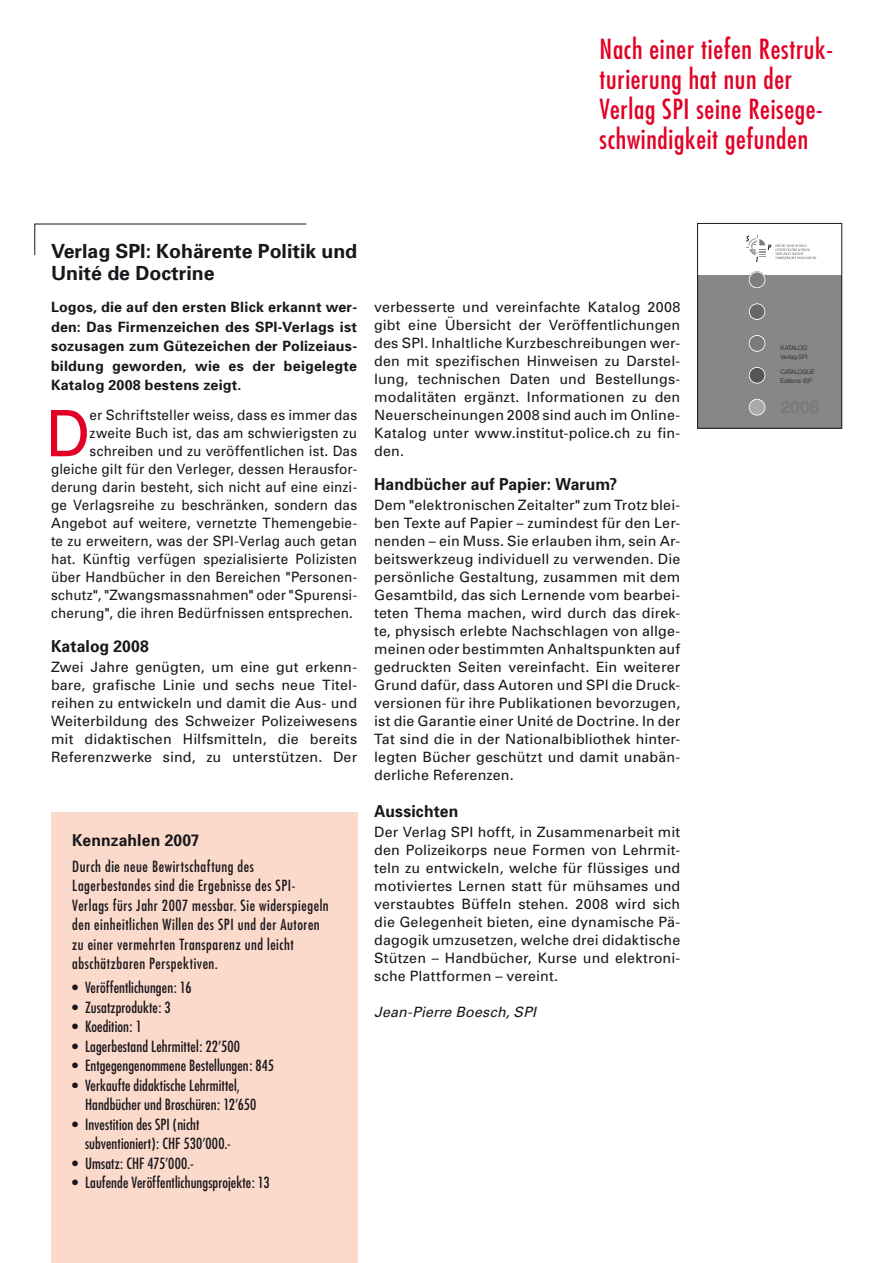
<style>
.page{position:relative;width:893px;height:1263px;background:#fff}
.page>*{position:absolute;margin:0;border:0;box-sizing:border-box;transform-origin:0 0}
.t1{font:64.05px "Univers";color:#e20025;scale:.95 1}
.t2{font:condensed 27px/30px "Futura";letter-spacing:.025em;color:#e20025}
.t3{font:700 19.5px/22.5px "Univers";color:#1a171c}
.t4{font:700 16.5px "Univers";letter-spacing:.01em;color:#1a171c;scale:.95 1}
.t5{font:condensed 15px/19.5px "Futura";letter-spacing:.01em;color:#1a171c}
.t6{font:condensed 15px/19.5px "Futura";letter-spacing:.035em;color:#1a171c}
.t7{font:14.25px/18px "Univers";letter-spacing:.01em;color:#1a171c;text-align:justify}
.t8{font:14.25px/18px "Univers";letter-spacing:.01em;color:#1a171c;text-align:right;scale:.95 1}
.t9{font:700 14.25px/19.5px "Univers";letter-spacing:.015em;color:#1a171c;text-align:justify}
.t10{font:italic 14.25px "Univers";letter-spacing:.01em;color:#1a171c}
.t11{font:300 6.15px/9px "Helvetica Neue";letter-spacing:-.005em;color:#1a171c}
</style>
<div class="page">
<svg style="left:34px;top:223px;width:273px;height:33px"></svg>
<div style="left:51px;top:812px;width:306px;height:451px;background:#fbdacc"></div>
<div style="left:698px;top:275px;width:144px;height:153px;background:#878787"></div>
<svg style="left:746px;top:236px;width:71px;height:26px"></svg>
<svg style="left:748px;top:271px;width:18px;height:17px"></svg>
<div style="left:749px;top:272px;width:16px;height:16px;background:#7e7e7e;border-radius:50%"></div>
<div style="left:749px;top:272px;width:16px;height:16px;border:1px solid #fff;border-radius:50%"></div>
<div style="left:749px;top:304px;width:16px;height:15px;background:#686868;border-radius:50%"></div>
<div style="left:749px;top:303px;width:16px;height:17px;border:1px solid #fff;border-radius:50%"></div>
<svg style="left:748px;top:335px;width:18px;height:17px"></svg>
<div style="left:749px;top:335px;width:16px;height:16px;background:#7b7b7b;border-radius:50%"></div>
<div style="left:749px;top:335px;width:16px;height:17px;border:1px solid #fff;border-radius:50%"></div>
<svg style="left:748px;top:367px;width:18px;height:17px"></svg>
<div style="left:749px;top:367px;width:16px;height:16px;background:#555;border-radius:50%"></div>
<div style="left:749px;top:367px;width:16px;height:17px;border:1px solid #fff;border-radius:50%"></div>
<svg style="left:748px;top:399px;width:18px;height:17px"></svg>
<div style="left:749px;top:399px;width:16px;height:16px;background:#a9a9a9;border-radius:50%"></div>
<div style="left:749px;top:399px;width:16px;height:16px;border:1px solid #fff;border-radius:50%"></div>
<div style="left:697px;top:223px;width:145px;height:205px;border:1px solid #1a171c"></div>
<h2 class="t2" style="left:600px;top:34px;width:235px">Nach einer tiefen Restruk&shy;turierung hat nun der<br>Verlag SPI seine Reisege&shy;schwindigkeit gefunden</h2>
<h3 class="t3" style="left:51px;top:239px;width:308px">Verlag SPI: Kohärente Politik und<br>Unité de Doctrine</h3>
<p class="t9" style="left:51px;top:297px;width:308px">Logos, die auf den ersten Blick erkannt wer&shy;den: Das Firmenzeichen des SPI-Verlags ist sozusagen zum Gütezeichen der Polizeiaus&shy;bildung geworden, wie es der beigelegte Katalog 2008 bestens zeigt.</p>
<h1 class="t1" style="left:46px;top:394px;width:48px">D</h1>
<p class="t8" style="left:51px;top:406px;width:324px">er Schriftsteller weiss, dass es immer das zweite Buch ist, das am schwierigsten zu schreiben und zu veröffentlichen ist. Das gleiche gilt für den Verleger, dessen Herausfor&shy;derung darin besteht, sich nicht auf eine einzi&shy;ge Verlagsreihe zu beschränken, sondern das Angebot auf weitere, vernetzte Themengebie&shy;te zu erweitern, was der SPI-Verlag auch getan hat. Künftig verfügen spezialisierte Polizisten über Handbücher in den Bereichen "Personen&shy;schutz", "Zwangsmassnahmen" oder "Spurensi&shy;cherung", die ihren Bedürfnissen entsprechen.</p>
<p class="t4" style="left:51px;top:636px;width:105px">Katalog 2008</p>
<p class="t7" style="left:51px;top:658px;width:308px">Zwei Jahre genügten, um eine gut erkenn&shy;bare, grafische Linie und sechs neue Titel&shy;reihen zu entwickeln und damit die Aus- und Weiterbildung des Schweizer Polizeiwesens mit didaktischen Hilfsmitteln, die bereits Referenzwerke sind, zu unterstützen. Der</p>
<p class="t4" style="left:72px;top:829px;width:136px">Kennzahlen 2007</p>
<p class="t6" style="left:72px;top:856px;width:258px">Durch die neue Bewirtschaftung des Lagerbestandes sind die Ergebnisse des SPI-Verlags fürs Jahr 2007 messbar. Sie widerspiegeln den einheitlichen Willen des SPI und der Autoren zu einer vermehrten Transparenz und leicht abschätzbaren Perspektiven.</p>
<p class="t5" style="left:72px;top:977px;width:121px">• Veröffentlichungen: 16</p>
<p class="t5" style="left:72px;top:997px;width:100px">• Zusatzprodukte: 3</p>
<p class="t5" style="left:72px;top:1016px;width:71px">• Koedition: 1</p>
<p class="t5" style="left:72px;top:1036px;width:169px">• Lagerbestand Lehrmittel: 22’500</p>
<p class="t5" style="left:72px;top:1055px;width:203px">• Entgegengenommene Bestellungen: 845</p>
<p class="t5" style="left:85px;top:1075px;width:173px;text-indent:-13px">• Verkaufte didaktische Lehrmittel,<br>Handbücher und Broschüren: 12’650</p>
<p class="t5" style="left:85px;top:1114px;width:147px;text-indent:-13px">• Investition des SPI (nicht subventioniert): CHF 530’000.-</p>
<p class="t5" style="left:72px;top:1153px;width:123px">• Umsatz: CHF 475’000.-</p>
<p class="t5" style="left:72px;top:1172px;width:199px">• Laufende Veröffentlichungsprojekte: 13</p>
<p class="t7" style="left:374px;top:298px;width:308px">verbesserte und vereinfachte Katalog 2008 gibt eine Übersicht der Veröffentlichungen des SPI. Inhaltliche Kurzbeschreibungen wer&shy;den mit spezifischen Hinweisen zu Darstel&shy;lung, technischen Daten und Bestellungs&shy;modalitäten ergänzt. Informationen zu den Neuerscheinungen 2008 sind auch im Online-Katalog unter www.institut-police.ch zu fin&shy;den.</p>
<p class="t4" style="left:374px;top:474px;width:257px">Handbücher auf Papier: Warum?</p>
<p class="t7" style="left:374px;top:496px;width:308px">Dem "elektronischen Zeitalter" zum Trotz blei&shy;ben Texte auf Papier – zumindest für den Ler&shy;nenden – ein Muss. Sie erlauben ihm, sein Ar&shy;beitswerkzeug individuell zu verwenden. Die persönliche Gestaltung, zusammen mit dem Gesamtbild, das sich Lernende vom bearbei&shy;teten Thema machen, wird durch das direk&shy;te, physisch erlebte Nachschlagen von allge&shy;meinen oder bestimmten Anhaltspunkten auf gedruckten Seiten vereinfacht. Ein weiterer Grund dafür, dass Autoren und SPI die Druck&shy;versionen für ihre Publikationen bevorzugen, ist die Garantie einer Unité de Doctrine. In der Tat sind die in der Nationalbibliothek hinter&shy;legten Bücher geschützt und damit unabän&shy;derliche Referenzen.</p>
<p class="t4" style="left:374px;top:800px;width:90px">Aussichten</p>
<p class="t7" style="left:374px;top:823px;width:308px">Der Verlag SPI hofft, in Zusammenarbeit mit den Polizeikorps neue Formen von Lehrmit&shy;teln zu entwickeln, welche für flüssiges und motiviertes Lernen statt für mühsames und verstaubtes Büffeln stehen. 2008 wird sich die Gelegenheit bieten, eine dynamische Pä&shy;dagogik umzusetzen, welche drei didaktische Stützen – Handbücher, Kurse und elektroni&shy;sche Plattformen – vereint.</p>
<p class="t10" style="left:374px;top:1003px;width:163px">Jean-Pierre Boesch, SPI</p>
<p class="t11" style="left:780px;top:343px;width:29px">KATALOG<br>Verlag SPI</p>
<p class="t11" style="left:780px;top:367px;width:36px">CATALOGUE<br>Editions ISP</p>
</div>
